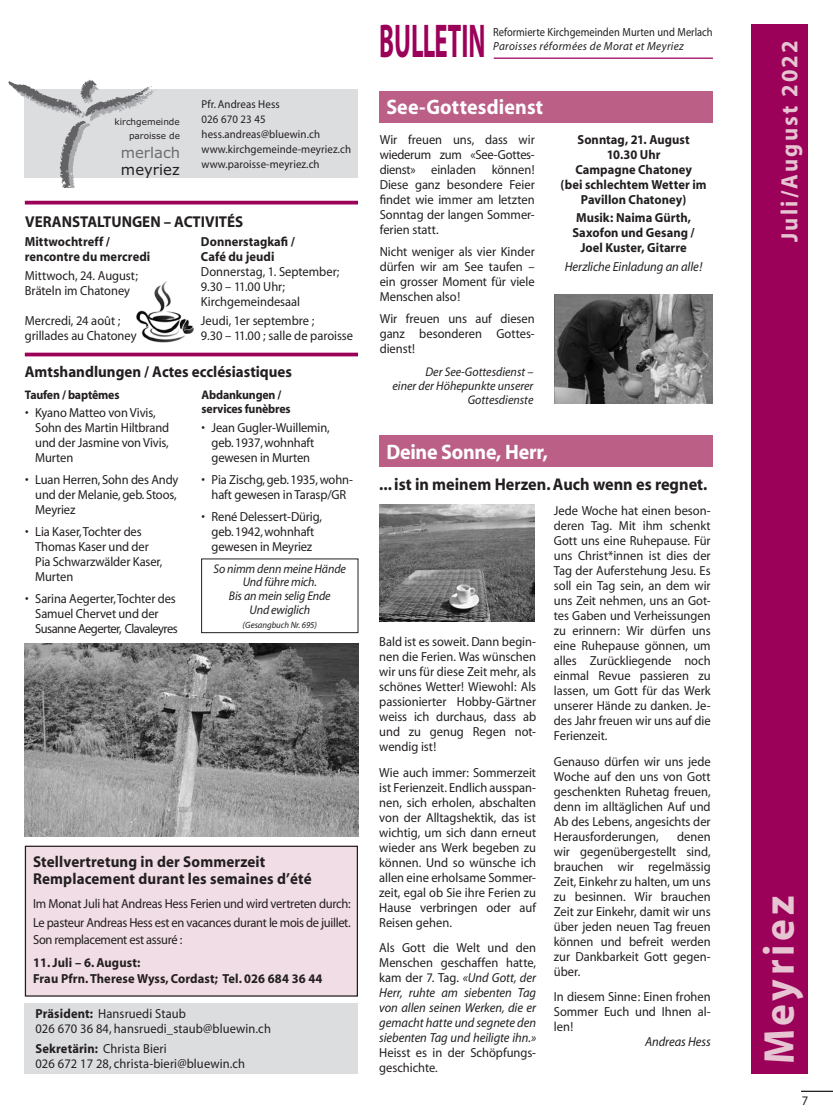
<style>
.page{position:relative;width:833px;height:1120px;background:#fff}
.page>*{position:absolute;margin:0;border:0;box-sizing:border-box;transform-origin:0 0}
.t1{font:700 47.62px "Myriad";color:#9c0159;scale:.52 1}
.t2{font:700 43.38px "Myriad";letter-spacing:.09em;color:#e6c4d2;scale:.95 1}
.t3{font:700 23.62px "Myriad";letter-spacing:.1em;color:#e6c4d2;scale:.95 1}
.t4{font:700 21px "Myriad";letter-spacing:-.015em;color:#fff;scale:.95 1}
.t5{font:700 21px "Myriad";letter-spacing:.005em;color:#fff;scale:.95 1}
.t6{font:700 17px "Myriad";color:#231f20;scale:.95 1}
.t7{font:700 15.75px/16.9px "Myriad";color:#231f20;scale:.95 1}
.t8{font:14.75px "Verdana";color:#6c6d70}
.t9{font:14.75px "Verdana";color:#231f20}
.t10{font:13.12px/15px "Myriad";letter-spacing:-.005em;color:#231f20;scale:.95 1}
.t11{font:700 13.12px/15px "Myriad";letter-spacing:.005em;color:#231f20;scale:.95 1}
.t12{font:italic 13.12px/15px "Myriad";letter-spacing:-.005em;color:#231f20;text-align:justify;scale:.95 1}
.t13{font:13.12px/19.8px "Myriad";letter-spacing:-.025em;color:#231f20;scale:.95 1}
.t14{font:italic 12.62px/13.8px "Myriad";letter-spacing:-.005em;color:#231f20;text-align:center;scale:.95 1}
.t15{font:700 12.5px/13.8px "Myriad";letter-spacing:-.015em;color:#231f20;scale:.95 1}
.t16{font:11.75px "Myriad";color:#231f20;scale:.89 1}
.t17{font:italic 11.75px "Myriad";letter-spacing:.03em;color:#231f20;scale:.95 1}
.t18{font:11.38px/15px "Myriad";letter-spacing:.01em;color:#231f20;scale:.95 1}
.t19{font:italic 9.12px "Myriad";color:#231f20;scale:.95 1}
.t20{font:8.88px/13.5px "Verdana";color:#231f20;text-align:right}
.s1{font-weight:700}
.s2{font-style:normal}
</style>
<div class="page">
<img style="left:136px;top:281px;width:58px;height:62px">
<div style="left:24px;top:90px;width:333px;height:88px;background:#dcdddf"></div>
<svg style="left:8px;top:80px;width:148px;height:108px"></svg>
<div style="left:751px;top:25px;width:57px;height:1049px;background:#9c0159"></div>
<div style="left:25px;top:1003px;width:333px;height:71px;background:#dcdddf"></div>
<hr style="left:25px;top:353px;width:333px;height:3px;background:#9c0159">
<hr style="left:25px;top:201px;width:333px;height:3px;background:#9c0159">
<div style="left:379px;top:435px;width:333px;height:32px;background:#bb5f87"></div>
<div style="left:379px;top:91px;width:333px;height:32px;background:#bb5f87"></div>
<div style="left:201px;top:558px;width:157px;height:75px;border:1px solid #231f20"></div>
<div style="left:25px;top:846px;width:332px;height:150px;background:#f1dde5"></div>
<div style="left:25px;top:845px;width:333px;height:151px;border:1px solid #231f20"></div>
<img style="left:554px;top:294px;width:158px;height:110px">
<img style="left:379px;top:505px;width:156px;height:116px">
<img style="left:25px;top:643px;width:333px;height:193px">
<hr style="left:494px;top:58px;width:219px;height:1px;background:#9c0159">
<hr style="left:801px;top:1091px;width:32px;height:1px;background:#231f20">
<p class="t20" style="left:115px;top:115px;width:67px">kirchgemeinde paroisse de</p>
<p class="t8" style="left:121px;top:143px;width:61px">merlach</p>
<p class="t9" style="left:121px;top:160px;width:60px">meyriez</p>
<p class="t18" style="left:201px;top:97px;width:159px">Pfr. Andreas Hess<br>026 670 23 45 hess.andreas@bluewin.ch www.kirchgemeinde-meyriez.ch www.paroisse-meyriez.ch</p>
<p class="t7" style="left:25px;top:214px;width:231px">VERANSTALTUNGEN – ACTIVITÉS</p>
<p class="t11" style="left:25px;top:235px;width:134px">Mittwochtreff / rencontre du mercredi</p>
<p class="t10" style="left:25px;top:268px;width:121px">Mittwoch, 24. August;<br>Bräteln im Chatoney</p>
<p class="t10" style="left:25px;top:313px;width:119px">Mercredi, 24 août ; grillades au Chatoney</p>
<p class="t11" style="left:201px;top:235px;width:100px">Donnerstagkafi /<br>Café du jeudi</p>
<p class="t10" style="left:201px;top:265px;width:147px">Donnerstag, 1. September;<br>9.30 – 11.00 Uhr;<br>Kirchgemeindesaal</p>
<p class="t10" style="left:201px;top:313px;width:162px">Jeudi, 1er septembre ;<br>9.30 – 11.00 ; salle de paroisse</p>
<p class="t7" style="left:25px;top:364px;width:283px">Amtshandlungen / Actes ecclésiastiques</p>
<p class="t10" style="left:35px;top:405px;width:143px;text-indent:-10px">• Kyano Matteo von Vivis,<br>Sohn des Martin Hiltbrand und der Jasmine von Vivis,<br>Murten</p>
<p class="t10" style="left:35px;top:472px;width:152px;text-indent:-10px">• Luan Herren, Sohn des Andy und der Melanie, geb. Stoos,<br>Meyriez</p>
<p class="t10" style="left:35px;top:524px;width:135px;text-indent:-10px">• Lia Kaser, Tochter des<br>Thomas Kaser und der<br>Pia Schwarzwälder Kaser,<br>Murten</p>
<p class="t10" style="left:35px;top:591px;width:152px;text-indent:-10px">• Sarina Aegerter, Tochter des<br>Samuel Chervet und der<br>Susanne Aegerter, Clavaleyres</p>
<p class="t15" style="left:25px;top:388px;width:101px">Taufen / baptêmes</p>
<p class="t15" style="left:202px;top:388px;width:95px">Abdankungen / services funèbres</p>
<p class="t10" style="left:212px;top:420px;width:126px;text-indent:-10px">• Jean Gugler-Wuillemin, geb. 1937, wohnhaft gewesen in Murten</p>
<p class="t10" style="left:202px;top:472px;width:161px;text-align:center">• Pia Zischg, geb. 1935, wohn&shy;haft gewesen in Tarasp/GR</p>
<p class="t10" style="left:202px;top:509px;width:128px;text-align:center">• René Delessert-Dürig, geb. 1942, wohnhaft gewesen in Meyriez</p>
<p class="t14" style="left:214px;top:562px;width:141px">So nimm denn meine Hände<br>Und führe mich.<br>Bis an mein selig Ende<br>Und ewiglich</p>
<p class="t19" style="left:242px;top:620px;width:80px">(Gesangbuch Nr. 695)</p>
<p class="t7" style="left:33px;top:854px;width:295px">Stellvertretung in der Sommerzeit<br>Remplacement durant les semaines d’été</p>
<p class="t13" style="left:33px;top:894px;width:336px">Im Monat Juli hat Andreas Hess Ferien und wird vertreten durch:<br>Le pasteur Andreas Hess est en vacances durant le mois de juillet.</p>
<p class="t13" style="left:33px;top:930px;width:159px">Son remplacement est assuré :</p>
<p class="t11" style="left:33px;top:955px;width:306px;line-height:16.2px">11. Juli – 6. August:<br>Frau Pfrn. Therese Wyss, Cordast; Tel. 026 684 36 44</p>
<p class="t10" style="left:35px;top:1007px;width:249px"><span class="s1">Präsident:</span> Hansruedi Staub<br>026 670 36 84, hansruedi_staub@bluewin.ch</p>
<p class="t10" style="left:35px;top:1042px;width:222px"><span class="s1">Sekretärin:</span> Christa Bieri<br>026 672 17 28, christa-bieri@bluewin.ch</p>
<h1 class="t1" style="left:379px;top:17px;width:206px">BULLETIN</h1>
<p class="t16" style="left:493px;top:26px;width:248px">Reformierte Kirchgemeinden Murten und Merlach</p>
<p class="t17" style="left:493px;top:40px;width:202px">Paroisses réformées de Morat et Meyriez</p>
<h3 class="t5" style="left:386px;top:97px;width:166px">See-Gottesdienst</h3>
<p class="t10" style="left:380px;top:132px;width:165px;text-align:justify">Wir freuen uns, dass wir wiederum zum «See-Gottes&shy;dienst» einladen können!<br>Diese ganz besondere Feier findet wie immer am letzten Sonntag der langen Sommer&shy;ferien statt.</p>
<p class="t10" style="left:380px;top:244px;width:165px;text-align:justify">Nicht weniger als vier Kinder dürfen wir am See taufen – ein grosser Moment für viele Menschen also!</p>
<p class="t10" style="left:380px;top:311px;width:165px;text-align:justify">Wir freuen uns auf diesen ganz besonderen Gottes&shy;dienst!</p>
<p class="t14" style="left:392px;top:366px;width:150px;text-align:right">Der See-Gottesdienst –<br>einer der Höhepunkte unserer<br>Gottesdienste</p>
<p class="t11" style="left:560px;top:132px;width:155px;text-align:center">Sonntag, 21. August<br>10.30 Uhr<br>Campagne Chatoney<br>(bei schlechtem Wetter im<br>Pavillon Chatoney)</p>
<p class="t11" style="left:572px;top:211px;width:130px;text-align:center">Musik: Naima Gürth,<br>Saxofon und Gesang /<br>Joel Kuster, Gitarre</p>
<p class="t12" style="left:565px;top:259px;width:146px">Herzliche Einladung an alle!</p>
<h3 class="t4" style="left:386px;top:441px;width:172px">Deine Sonne, Herr,</h3>
<p class="t6" style="left:379px;top:476px;width:347px">... ist in meinem Herzen. Auch wenn es regnet.</p>
<p class="t10" style="left:379px;top:634px;width:167px;text-align:justify">Bald ist es soweit. Dann begin&shy;nen die Ferien. Was wünschen wir uns für diese Zeit mehr, als schönes Wetter! Wiewohl: Als passionierter Hobby-Gärtner weiss ich durchaus, dass ab und zu genug Regen not&shy;wendig ist!</p>
<p class="t10" style="left:379px;top:765px;width:167px;text-align:justify">Wie auch immer: Sommerzeit ist Ferienzeit. Endlich ausspan&shy;nen, sich erholen, abschalten von der Alltagshektik, das ist wichtig, um sich dann erneut wieder ans Werk begeben zu können. Und so wünsche ich allen eine erholsame Sommer&shy;zeit, egal ob Sie ihre Ferien zu Hause verbringen oder auf Reisen gehen.</p>
<p class="t12" style="left:379px;top:941px;width:167px"><span class="s2">Als Gott die Welt und den Menschen geschaffen hatte, kam der 7. Tag.</span> «Und Gott, der Herr, ruhte am siebenten Tag von allen seinen Werken, die er gemacht hatte und segnete den siebenten Tag und heiligte ihn.»</p>
<p class="t10" style="left:379px;top:1046px;width:167px">Heisst es in der Schöpfungs&shy;geschichte.</p>
<p class="t10" style="left:554px;top:503px;width:167px;text-align:justify">Jede Woche hat einen beson&shy;deren Tag. Mit ihm schenkt Gott uns eine Ruhepause. Für uns Christ*innen ist dies der Tag der Auferstehung Jesu. Es soll ein Tag sein, an dem wir uns Zeit nehmen, uns an Got&shy;tes Gaben und Verheissungen zu erinnern: Wir dürfen uns eine Ruhepause gönnen, um alles Zurückliegende noch einmal Revue passieren zu lassen, um Gott für das Werk unserer Hände zu danken. Je&shy;des Jahr freuen wir uns auf die Ferienzeit.</p>
<p class="t10" style="left:554px;top:754px;width:167px;text-align:justify">Genauso dürfen wir uns jede Woche auf den uns von Gott geschenkten Ruhetag freuen, denn im alltäglichen Auf und Ab des Lebens, angesichts der Herausforderungen,</p>
<p class="t10" style="left:554px;top:829px;width:167px;text-align:justify;text-indent:123px">denen wir gegenübergestellt sind, brauchen wir regelmässig Zeit, Einkehr zu halten, um uns zu besinnen. Wir brauchen Zeit zur Einkehr, damit wir uns über jeden neuen Tag freuen können und befreit werden zur Dankbarkeit Gott gegen&shy;über.</p>
<p class="t10" style="left:554px;top:990px;width:167px;text-align:justify">In diesem Sinne: Einen frohen Sommer Euch und Ihnen al&shy;len!</p>
<p class="t12" style="left:645px;top:1035px;width:71px">Andreas Hess</p>
<h3 class="t3" style="left:777px;top:242px;width:213px;rotate:-90deg">Juli/August 2022</h3>
<h2 class="t2" style="left:757px;top:1063px;width:178px;rotate:-90deg">Meyriez</h2>
<p class="t10" style="left:802px;top:1093px;width:8px">7</p>
</div>
